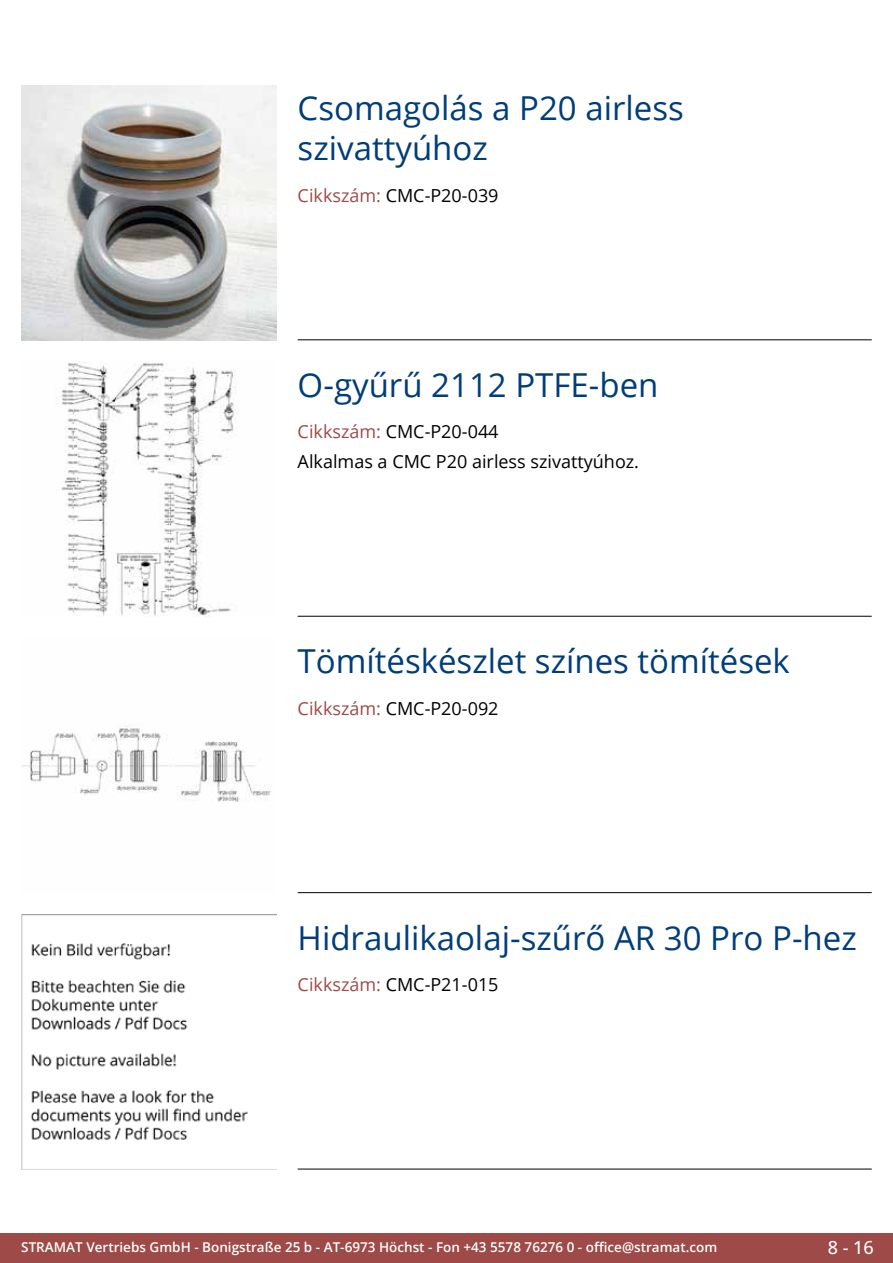
<style>
.page{position:relative;width:893px;height:1263px;background:#fff}
.page>*{position:absolute;margin:0;border:0;box-sizing:border-box;transform-origin:0 0}
.t1{font:33px/39.6px "Open Sans";color:#003d79}
.t2{font:18px "Open Sans";color:#000}
.t3{font:500 18px "Open Sans";color:#fff}
.t4{font:600 13.5px "Open Sans";color:#fff}
.s1{color:#9d4a48}
</style>
<div class="page">
<div style="left:0;top:1233px;width:893px;height:30px;background:#9d4a48"></div>
<hr style="left:298px;top:340px;width:574px;height:1px;background:#000">
<hr style="left:298px;top:616px;width:574px;height:1px;background:#000">
<hr style="left:298px;top:892px;width:574px;height:1px;background:#000">
<hr style="left:298px;top:1169px;width:574px;height:1px;background:#000">
<img style="left:21px;top:85px;width:255px;height:255px">
<img style="left:56px;top:361px;width:181px;height:256px">
<img style="left:21px;top:724px;width:250px;height:78px">
<img style="left:21px;top:914px;width:255px;height:255px">
<h1 class="t1" style="left:298px;top:88px;width:388px">Csomagolás a P20 airless szivattyúhoz</h1>
<p class="t2" style="left:298px;top:183px;width:202px"><span class="s1">Cikkszám:</span> CMC-P20-039</p>
<h1 class="t1" style="left:298px;top:364px;width:362px">O-gyűrű 2112 PTFE-ben</h1>
<p class="t2" style="left:298px;top:419px;width:202px"><span class="s1">Cikkszám:</span> CMC-P20-044</p>
<p class="t2" style="left:298px;top:449px;width:343px">Alkalmas a CMC P20 airless szivattyúhoz.</p>
<h1 class="t1" style="left:298px;top:640px;width:494px">Tömítéskészlet színes tömítések</h1>
<p class="t2" style="left:298px;top:696px;width:202px"><span class="s1">Cikkszám:</span> CMC-P20-092</p>
<h1 class="t1" style="left:298px;top:917px;width:561px">Hidraulikaolaj-szűrő AR 30 Pro P-hez</h1>
<p class="t2" style="left:298px;top:972px;width:202px"><span class="s1">Cikkszám:</span> CMC-P21-015</p>
<p class="t4" style="left:21px;top:1238px;width:698px">STRAMAT Vertriebs GmbH - Bonigstraße 25 b - AT-6973 Höchst - Fon +43 5578 76276 0 - office@stramat.com</p>
<p class="t3" style="left:828px;top:1234px;width:48px">8 - 16</p>
</div>
